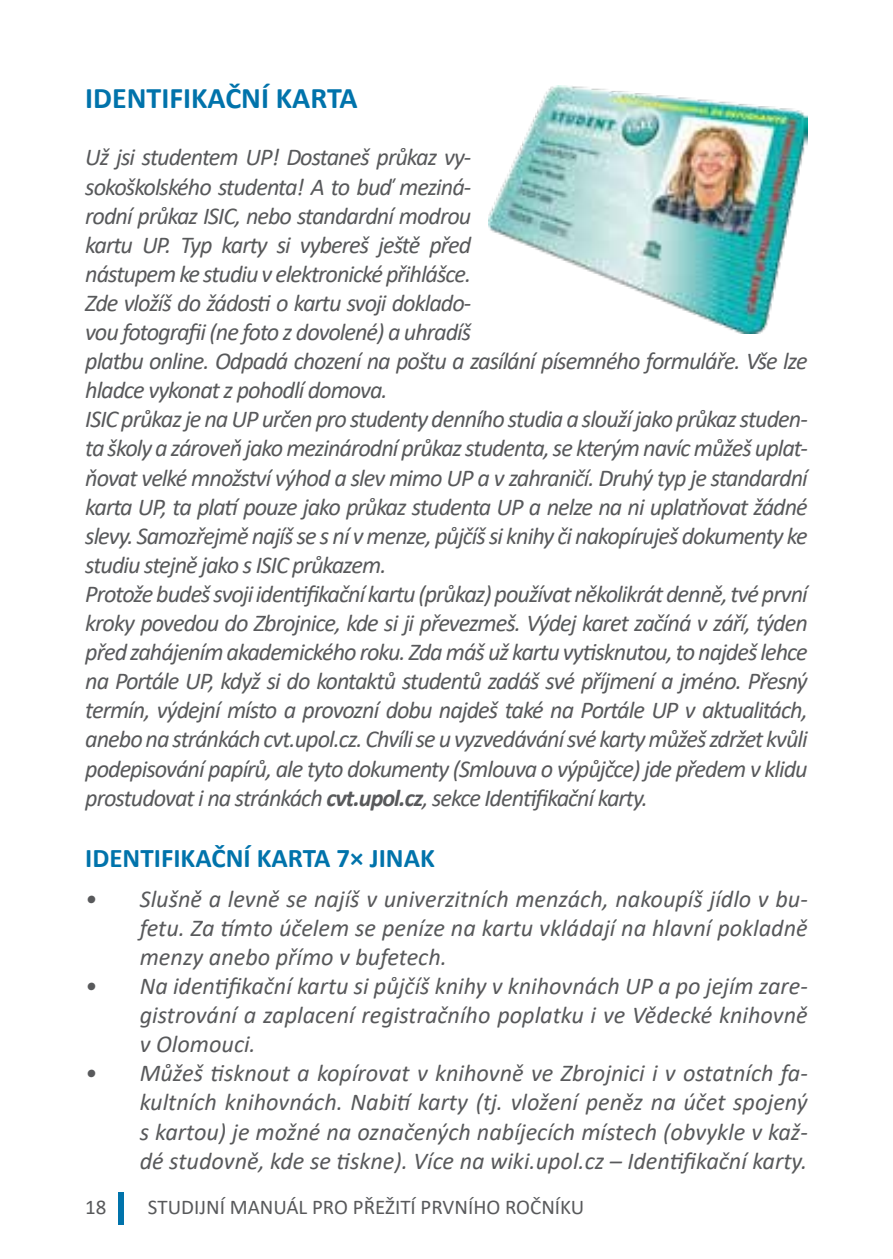
<style>
.page{position:relative;width:893px;height:1259px;background:#fff}
.page>*{position:absolute;margin:0;border:0;box-sizing:border-box;transform-origin:0 0}
.t1{font:700 30px "Calibri";color:#0073ab}
.t2{font:700 27px "Calibri";color:#0073ab}
.t3{font:italic 24.3px/29.1px "Calibri";letter-spacing:-.04em;color:#58595b;text-align:justify}
.t4{font:21px "Calibri";color:#58595b}
.s1{font-weight:700}
</style>
<div class="page">
<div style="left:118px;top:1191px;width:6px;height:33px;background:#0073ab"></div>
<img style="left:488px;top:85px;width:320px;height:248px">
<p class="t1" style="left:85px;top:76px;width:274px">IDENTIFIKAČNÍ KARTA</p>
<p class="t3" style="left:85px;top:142px;width:724px;text-align:left">Už jsi studentem UP! Dostaneš průkaz vy-<br>sokoškolského studenta! A to buď meziná-<br>rodní průkaz ISIC, nebo standardní modrou<br>kartu UP. Typ karty si vybereš ještě před<br>nástupem ke studiu v elektronické přihlášce.<br>Zde vložíš do žádosti o kartu svoji doklado-<br>vou fotografii (ne foto z dovolené) a uhradíš<br>platbu online. Odpadá chození na poštu a zasílání písemného formuláře. Vše lze hladce vykonat z pohodlí domova.<br>ISIC průkaz je na UP určen pro studenty denního studia a slouží jako průkaz studen&shy;ta školy a zároveň jako mezinárodní průkaz studenta, se kterým navíc můžeš uplat&shy;ňovat velké množství výhod a slev mimo UP a v zahraničí. Druhý typ je standardní karta UP, ta platí pouze jako průkaz studenta UP a nelze na ni uplatňovat žádné slevy. Samozřejmě najíš se s ní v menze, půjčíš si knihy či nakopíruješ dokumenty ke studiu stejně jako s ISIC průkazem.<br>Protože budeš svoji identifikační kartu (průkaz) používat několikrát denně, tvé první kroky povedou do Zbrojnice, kde si ji převezmeš. Výdej karet začíná v září, týden před zahájením akademického roku. Zda máš už kartu vytisknutou, to najdeš lehce na Portále UP, když si do kontaktů studentů zadáš své příjmení a jméno. Přesný termín, výdejní místo a provozní dobu najdeš také na Portále UP v aktualitách, anebo na stránkách cvt.upol.cz. Chvíli se u vyzvedávání své karty můžeš zdržet kvůli podepisování papírů, ale tyto dokumenty (Smlouva o výpůjčce) jde předem v klidu prostudovat i na stránkách <span class="s1">cvt.upol.cz</span>, sekce Identifikační karty.</p>
<p class="t2" style="left:85px;top:839px;width:351px">IDENTIFIKAČNÍ KARTA 7× JINAK</p>
<p class="t3" style="left:140px;top:883px;width:670px;text-indent:-55px">• Slušně a levně se najíš v univerzitních menzách, nakoupíš jídlo v bu&shy;fetu. Za tímto účelem se peníze na kartu vkládají na hlavní pokladně menzy anebo přímo v bufetech.</p>
<p class="t3" style="left:140px;top:970px;width:670px;text-indent:-55px">• Na identifikační kartu si půjčíš knihy v knihovnách UP a po jejím zare&shy;gistrování a zaplacení registračního poplatku i ve Vědecké knihovně v Olomouci.</p>
<p class="t3" style="left:140px;top:1057px;width:670px;text-indent:-55px">• Můžeš tisknout a kopírovat v knihovně ve Zbrojnici i v ostatních fa&shy;kultních knihovnách. Nabití karty (tj. vložení peněz na účet spojený s kartou) je možné na označených nabíjecích místech (obvykle v kaž&shy;dé studovně, kde se tiskne). Více na wiki.upol.cz – Identifikační karty.</p>
<p class="t4" style="left:85px;top:1192px;width:23px">18</p>
<p class="t4" style="left:148px;top:1192px;width:438px">STUDIJNÍ MANUÁL PRO PŘEŽITÍ PRVNÍHO ROČNÍKU</p>
</div>
